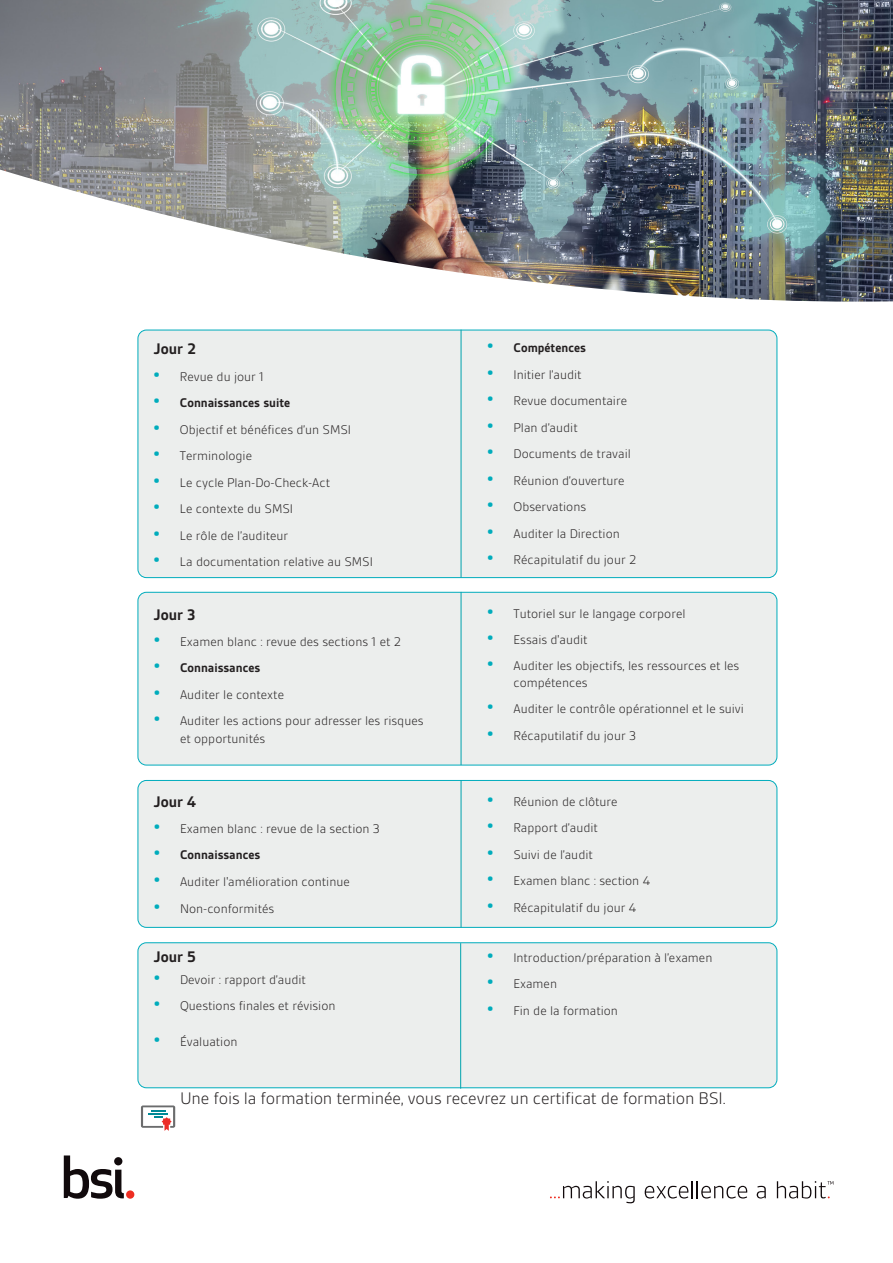
<style>
.page{position:relative;width:893px;height:1263px;background:#fff}
.page>*{position:absolute;margin:0;border:0;box-sizing:border-box;transform-origin:0 0}
.BSI_body_copy{font:300 18px "BSI Gesta";letter-spacing:-.01em;color:#231f20}
.Bullet_list{font:700 16.5px "BSI Gesta";color:#231f20}
.BSI_body_copy-2{font:300 13.5px/16.8px "BSI Gesta";color:#231f20}
.t1{font:700 13.5px "BSI Gesta";color:#231f20}
.s1{font-weight:700;font-size:19.5px;color:#00acbc}
.s2{font-size:19.5px;color:#00acbc}
</style>
<div class="page">
<svg style="left:550px;top:1181px;width:85px;height:22px"></svg>
<svg style="left:645px;top:1181px;width:102px;height:17px"></svg>
<svg style="left:757px;top:1186px;width:9px;height:12px"></svg>
<svg style="left:777px;top:1181px;width:56px;height:17px"></svg>
<img style="left:0;top:0;width:893px;height:302px">
<svg style="left:64px;top:1155px;width:60px;height:44px"></svg>
<div style="left:126px;top:1190px;width:8px;height:9px;background:#ee2e22;border-radius:50%"></div>
<div style="left:138px;top:330px;width:639px;height:248px;background:#eceeed;border-radius:9px"></div>
<div style="left:138px;top:330px;width:639px;height:248px;border:1px solid #00acbc;border-radius:9px"></div>
<hr style="left:461px;top:330px;width:1px;height:247px;background:#00a3ad">
<div style="left:138px;top:592px;width:639px;height:173px;background:#eceeed;border-radius:9px"></div>
<div style="left:138px;top:592px;width:639px;height:173px;border:1px solid #00acbc;border-radius:9px"></div>
<hr style="left:461px;top:592px;width:1px;height:173px;background:#00a3ad">
<div style="left:138px;top:780px;width:639px;height:147px;background:#eceeed;border-radius:9px"></div>
<div style="left:138px;top:780px;width:639px;height:148px;border:1px solid #00acbc;border-radius:9px"></div>
<hr style="left:461px;top:780px;width:1px;height:147px;background:#00a3ad">
<div style="left:138px;top:943px;width:639px;height:145px;background:#eceeed;border-radius:9px"></div>
<div style="left:138px;top:942px;width:639px;height:146px;border:1px solid #00acbc;border-radius:9px"></div>
<hr style="left:460px;top:943px;width:1px;height:146px;background:#00a3ad">
<svg style="left:141px;top:1105px;width:34px;height:26px"></svg>
<p class="Bullet_list" style="left:153px;top:340px;width:44px">Jour 2</p>
<p class="BSI_body_copy-2" style="left:153px;top:368px;width:113px"><span class="s1">•</span> Revue du jour 1</p>
<p class="t1" style="left:153px;top:395px;width:139px"><span class="s2">•</span> Connaissances suite</p>
<p class="BSI_body_copy-2" style="left:153px;top:421px;width:200px"><span class="s1">•</span> Objectif et bénéfices d’un SMSI</p>
<p class="BSI_body_copy-2" style="left:153px;top:447px;width:101px"><span class="s1">•</span> Terminologie</p>
<p class="BSI_body_copy-2" style="left:153px;top:474px;width:179px"><span class="s1">•</span> Le cycle Plan-Do-Check-Act</p>
<p class="BSI_body_copy-2" style="left:153px;top:500px;width:142px"><span class="s1">•</span> Le contexte du SMSI</p>
<p class="BSI_body_copy-2" style="left:153px;top:527px;width:137px"><span class="s1">•</span> Le rôle de l’auditeur</p>
<p class="BSI_body_copy-2" style="left:153px;top:553px;width:221px"><span class="s1">•</span> La documentation relative au SMSI</p>
<p class="t1" style="left:487px;top:340px;width:101px"><span class="s2">•</span> Compétences</p>
<p class="BSI_body_copy-2" style="left:487px;top:366px;width:97px"><span class="s1">•</span> Initier l’audit</p>
<p class="BSI_body_copy-2" style="left:487px;top:392px;width:142px"><span class="s1">•</span> Revue documentaire</p>
<p class="BSI_body_copy-2" style="left:487px;top:419px;width:93px"><span class="s1">•</span> Plan d’audit</p>
<p class="BSI_body_copy-2" style="left:487px;top:446px;width:146px"><span class="s1">•</span> Documents de travail</p>
<p class="BSI_body_copy-2" style="left:487px;top:472px;width:139px"><span class="s1">•</span> Réunion d’ouverture</p>
<p class="BSI_body_copy-2" style="left:487px;top:499px;width:101px"><span class="s1">•</span> Observations</p>
<p class="BSI_body_copy-2" style="left:487px;top:525px;width:135px"><span class="s1">•</span> Auditer la Direction</p>
<p class="BSI_body_copy-2" style="left:487px;top:552px;width:152px"><span class="s1">•</span> Récapitulatif du jour 2</p>
<p class="Bullet_list" style="left:153px;top:606px;width:44px">Jour 3</p>
<p class="BSI_body_copy-2" style="left:153px;top:634px;width:250px"><span class="s1">•</span> Examen blanc : revue des sections 1 et 2</p>
<p class="t1" style="left:153px;top:661px;width:109px"><span class="s2">•</span> Connaissances</p>
<p class="BSI_body_copy-2" style="left:153px;top:687px;width:132px"><span class="s1">•</span> Auditer le contexte</p>
<p class="BSI_body_copy-2" style="left:180px;top:712px;width:245px;line-height:18px;text-indent:-27px"><span class="s1">•</span> Auditer les actions pour adresser les risques et opportunités</p>
<p class="BSI_body_copy-2" style="left:487px;top:605px;width:201px"><span class="s1">•</span> Tutoriel sur le langage corporel</p>
<p class="BSI_body_copy-2" style="left:487px;top:631px;width:103px"><span class="s1">•</span> Essais d'audit</p>
<p class="BSI_body_copy-2" style="left:514px;top:657px;width:227px;text-indent:-27px"><span class="s1">•</span> Auditer les objectifs, les ressources et les compétences</p>
<p class="BSI_body_copy-2" style="left:487px;top:701px;width:259px"><span class="s1">•</span> Auditer le contrôle opérationnel et le suivi</p>
<p class="BSI_body_copy-2" style="left:487px;top:727px;width:151px"><span class="s1">•</span> Récaputilatif du jour 3</p>
<p class="Bullet_list" style="left:153px;top:793px;width:45px">Jour 4</p>
<p class="BSI_body_copy-2" style="left:153px;top:821px;width:228px"><span class="s1">•</span> Examen blanc : revue de la section 3</p>
<p class="t1" style="left:153px;top:848px;width:109px"><span class="s2">•</span> Connaissances</p>
<p class="BSI_body_copy-2" style="left:153px;top:874px;width:198px"><span class="s1">•</span> Auditer l'amélioration continue</p>
<p class="BSI_body_copy-2" style="left:153px;top:900px;width:123px"><span class="s1">•</span> Non-conformités</p>
<p class="Bullet_list" style="left:153px;top:948px;width:44px">Jour 5</p>
<p class="BSI_body_copy-2" style="left:153px;top:971px;width:154px"><span class="s1">•</span> Devoir : rapport d’audit</p>
<p class="BSI_body_copy-2" style="left:153px;top:997px;width:184px"><span class="s1">•</span> Questions finales et révision</p>
<p class="BSI_body_copy-2" style="left:153px;top:1033px;width:86px"><span class="s1">•</span> Évaluation</p>
<p class="BSI_body_copy-2" style="left:486px;top:793px;width:133px"><span class="s1">•</span> Réunion de clôture</p>
<p class="BSI_body_copy-2" style="left:486px;top:819px;width:113px"><span class="s1">•</span> Rapport d’audit</p>
<p class="BSI_body_copy-2" style="left:486px;top:846px;width:108px"><span class="s1">•</span> Suivi de l’audit</p>
<p class="BSI_body_copy-2" style="left:486px;top:872px;width:165px"><span class="s1">•</span> Examen blanc : section 4</p>
<p class="BSI_body_copy-2" style="left:486px;top:899px;width:152px"><span class="s1">•</span> Récapitulatif du jour 4</p>
<p class="BSI_body_copy-2" style="left:486px;top:949px;width:228px"><span class="s1">•</span> Introduction/préparation à l’examen</p>
<p class="BSI_body_copy-2" style="left:486px;top:975px;width:72px"><span class="s1">•</span> Examen</p>
<p class="BSI_body_copy-2" style="left:486px;top:1002px;width:133px"><span class="s1">•</span> Fin de la formation</p>
<p class="BSI_body_copy" style="left:180px;top:1089px;width:547px">Une fois la formation terminée, vous recevrez un certificat de formation BSI.</p>
</div>
